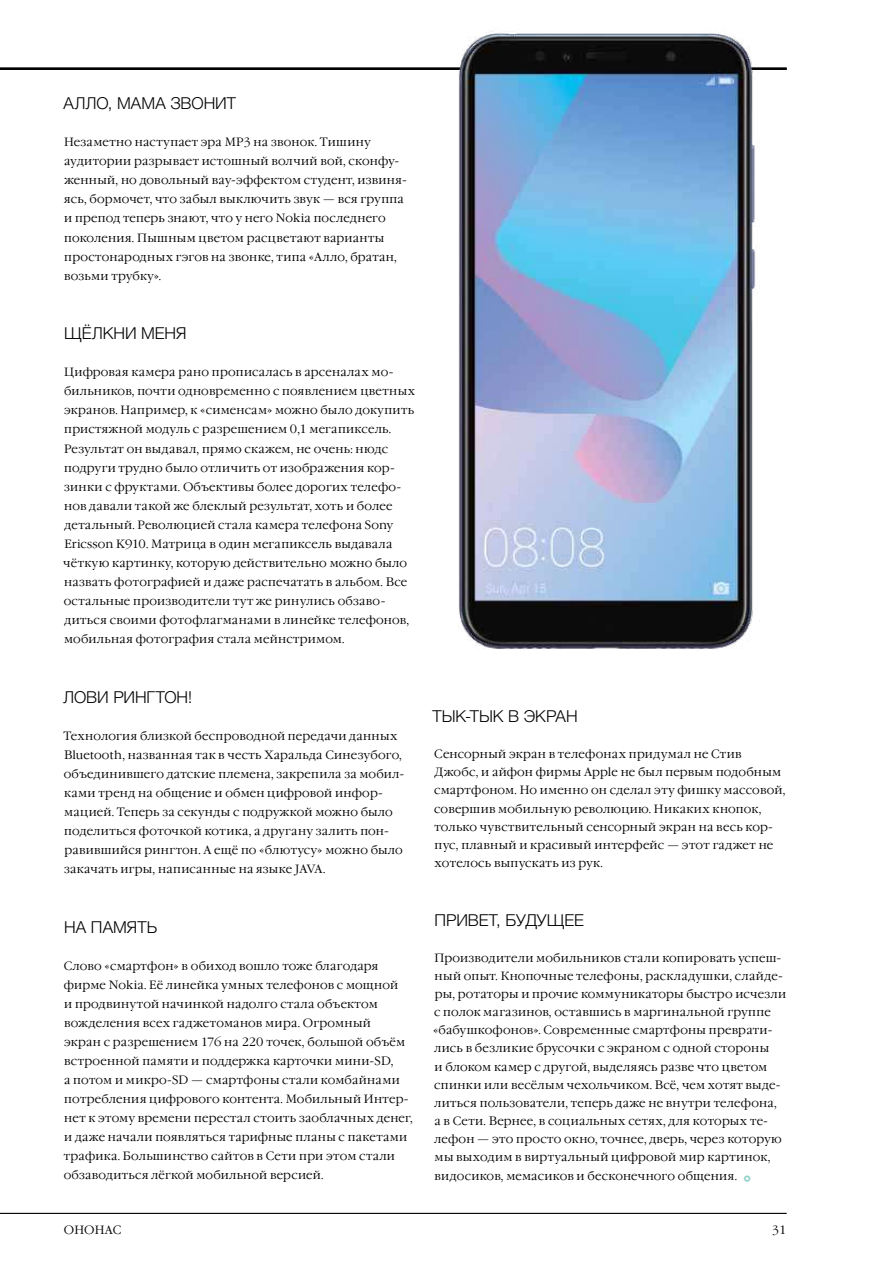
<style>
.page{position:relative;width:893px;height:1263px;background:#fff}
.page>*{position:absolute;margin:0;border:0;box-sizing:border-box;transform-origin:0 0}
.t1{font:26.1px "Garamond Bold ITC";color:#8fd2ca}
.t2{font:16.5px "Helvetica Neue Cyr";letter-spacing:.01em;color:#000}
.t3{font:12px/19px "Garamond Light ITC";letter-spacing:.025em;color:#000}
</style>
<div class="page">
<hr style="left:0;top:68px;width:787px;height:2px;background:#000">
<img style="left:434px;top:31px;width:353px;height:618px">
<h2 class="t2" style="left:64px;top:94px;width:24px">Алло</h2>
<h2 class="t2" style="left:108px;top:94px;width:23px">, мама</h2>
<h2 class="t2" style="left:170px;top:94px;width:12px">звонит</h2>
<p class="t3" style="left:64px;top:133px;width:344px">Незаметно наступает эра MP3 на звонок. Тишину аудитории разрывает истошный волчий вой, сконфу&shy;женный, но довольный вау-эффектом студент, извиня&shy;ясь, бормочет, что забыл выключить звук — вся группа и препод теперь знают, что у него Nokia последнего поколения. Пышным цветом расцветают варианты простонародных гэгов на звонке, типа «Алло, братан, возьми трубку».</p>
<h2 class="t2" style="left:64px;top:324px;width:40px">Щёлкни</h2>
<h2 class="t2" style="left:141px;top:324px;width:12px">мен</h2>
<h2 class="t2" style="left:176px;top:324px;width:10px">я</h2>
<p class="t3" style="left:63px;top:363px;width:353px">Цифровая камера рано прописалась в арсеналах мо&shy;бильников, почти одновременно с появлением цветных экранов. Например, к «сименсам» можно было докупить пристяжной модуль с разрешением 0,1 мегапиксель.<br>Результат он выдавал, прямо скажем, не очень: нюдс подруги трудно было отличить от изображения кор&shy;зинки с фруктами. Объективы более дорогих телефо&shy;нов давали такой же блеклый результат, хоть и более детальный. Революцией стала камера телефона Sony Ericsson K910. Матрица в один мегапиксель выдавала чёткую картинку, которую действительно можно было назвать фотографией и даже распечатать в альбом. Все остальные производители тут же ринулись обзаво&shy;диться своими фотофлагманами в линейке телефонов, мобильная фотография стала мейнстримом.</p>
<h2 class="t2" style="left:63px;top:688px;width:23px">Лови</h2>
<h2 class="t2" style="left:113px;top:688px;width:12px">рингтон</h2>
<h2 class="t2" style="left:188px;top:688px;width:5px">!</h2>
<p class="t3" style="left:63px;top:726px;width:342px">Технология близкой беспроводной передачи данных Bluetooth, названная так в честь Харальда Синезубого, объединившего датские племена, закрепила за мобил&shy;ками тренд на общение и обмен цифровой инфор&shy;мацией. Теперь за секунды с подружкой можно было поделиться фоточкой котика, а другану залить пон&shy;равившийся рингтон. А ещё по «блютусу» можно было закачать игры, написанные на языке JAVA.</p>
<h2 class="t2" style="left:64px;top:918px;width:39px">На пам</h2>
<h2 class="t2" style="left:127px;top:918px;width:22px">ять</h2>
<p class="t3" style="left:64px;top:956px;width:350px">Слово «смартфон» в обиход вошло тоже благодаря фирме Nokia. Её линейка умных телефонов с мощной<br>и продвинутой начинкой надолго стала объектом вожделения всех гаджетоманов мира. Огромный<br>экран с разрешением 176 на 220 точек, большой объём встроенной памяти и поддержка карточки мини-SD,<br>а потом и микро-SD — смартфоны стали комбайнами потребления цифрового контента. Мобильный Интер&shy;нет к этому времени перестал стоить заоблачных денег, и даже начали появляться тарифные планы с пакетами трафика. Большинство сайтов в Сети при этом стали обзаводиться лёгкой мобильной версией.</p>
<h2 class="t2" style="left:432px;top:707px;width:114px">Тык-тык в экран</h2>
<p class="t3" style="left:434px;top:745px;width:353px;line-height:18.1px">Сенсорный экран в телефонах придумал не Стив Джобс, и айфон фирмы Apple не был первым подобным смартфоном. Но именно он сделал эту фишку массовой, совершив мобильную революцию. Никаких кнопок, только чувствительный сенсорный экран на весь кор&shy;пус, плавный и красивый интерфейс — этот гаджет не хотелось выпускать из рук.</p>
<h2 class="t2" style="left:435px;top:911px;width:23px">Привет</h2>
<h2 class="t2" style="left:496px;top:911px;width:21px">, буду</h2>
<h2 class="t2" style="left:547px;top:911px;width:28px">щее</h2>
<p class="t3" style="left:433px;top:949px;width:355px;line-height:18.1px">Производители мобильников стали копировать успеш&shy;ный опыт. Кнопочные телефоны, раскладушки, слайде&shy;ры, ротаторы и прочие коммуникаторы быстро исчезли с полок магазинов, оставшись в маргинальной группе «бабушкофонов». Современные смартфоны преврати&shy;лись в безликие брусочки с экраном с одной стороны<br>и блоком камер с другой, выделяясь разве что цветом спинки или весёлым чехольчиком. Всё, чем хотят выде&shy;литься пользователи, теперь даже не внутри телефона,<br>а в Сети. Вернее, в социальных сетях, для которых те&shy;лефон — это просто окно, точнее, дверь, через которую мы выходим в виртуальный цифровой мир картинок, видосиков, мемасиков и бесконечного общения.</p>
<h1 class="t1" style="left:743px;top:1167px;width:10px">°</h1>
<p class="t3" style="left:64px;top:1220px;width:22px">Онон</p>
<p class="t3" style="left:105px;top:1220px;width:18px">ас</p>
<p class="t3" style="left:772px;top:1220px;width:16px">31</p>
</div>
